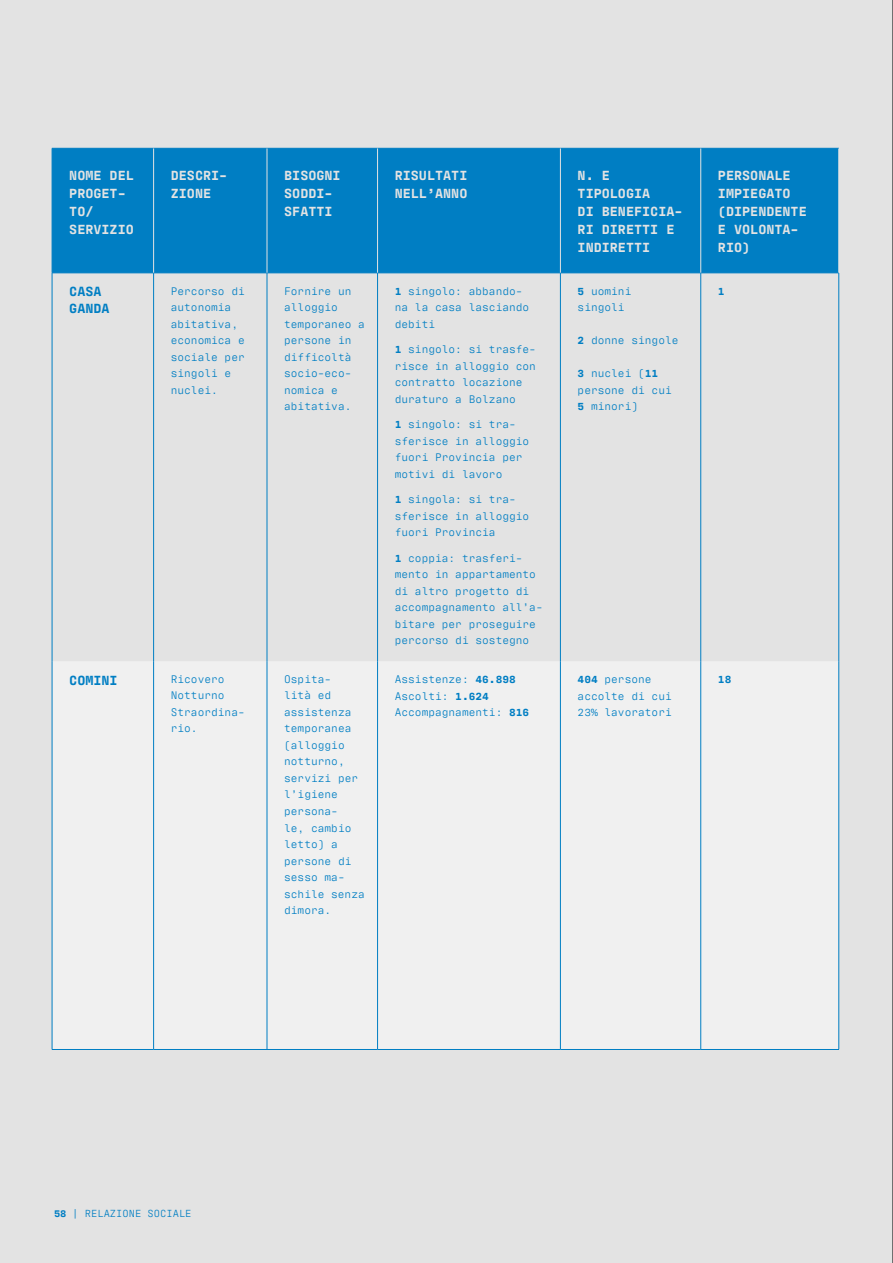
<style>
.page{position:relative;width:893px;height:1263px;background:#e3e3e3}
.page>*{position:absolute;margin:0;border:0;box-sizing:border-box;transform-origin:0 0}
.t1{font:700 13.5px/18px "Antarctican Mono";color:#e3e3e3}
.t2{font:700 13.5px/16.5px "Antarctican Mono";color:#007ec3}
.t3{font:11.25px/16.5px "Antarctican Mono";color:#007ec3}
.t4{font:700 11.25px "Antarctican Mono";color:#007ec3}
.t5{font:10.5px "Antarctican Mono";color:#007ec3}
.s1{font-weight:700}
</style>
<div class="page">
<hr style="left:892px;top:0;width:1px;height:1263px;background:#000">
<div style="left:53px;top:149px;width:785px;height:124px;background:#007ec3"></div>
<div style="left:53px;top:661px;width:785px;height:388px;background:#f0f0f0"></div>
<hr style="left:52px;top:148px;width:102px;height:1px;background:#007ec3">
<hr style="left:52px;top:148px;width:1px;height:125px;background:#007ec3">
<hr style="left:154px;top:148px;width:113px;height:1px;background:#007ec3">
<hr style="left:267px;top:148px;width:111px;height:1px;background:#007ec3">
<hr style="left:378px;top:148px;width:182px;height:1px;background:#007ec3">
<hr style="left:560px;top:148px;width:141px;height:1px;background:#007ec3">
<hr style="left:701px;top:148px;width:138px;height:1px;background:#007ec3">
<hr style="left:52px;top:273px;width:102px;height:1px;background:#007ec3">
<hr style="left:52px;top:273px;width:1px;height:388px;background:#007ec3">
<hr style="left:154px;top:273px;width:113px;height:1px;background:#007ec3">
<hr style="left:153px;top:273px;width:1px;height:388px;background:#007ec3">
<hr style="left:267px;top:273px;width:111px;height:1px;background:#007ec3">
<hr style="left:267px;top:273px;width:1px;height:388px;background:#007ec3">
<hr style="left:378px;top:273px;width:182px;height:1px;background:#007ec3">
<hr style="left:377px;top:273px;width:1px;height:388px;background:#007ec3">
<hr style="left:560px;top:273px;width:141px;height:1px;background:#007ec3">
<hr style="left:701px;top:273px;width:138px;height:1px;background:#007ec3">
<hr style="left:838px;top:273px;width:1px;height:388px;background:#007ec3">
<hr style="left:52px;top:661px;width:1px;height:388px;background:#007ec3">
<hr style="left:153px;top:661px;width:1px;height:388px;background:#007ec3">
<hr style="left:267px;top:661px;width:1px;height:388px;background:#007ec3">
<hr style="left:377px;top:661px;width:1px;height:388px;background:#007ec3">
<hr style="left:838px;top:661px;width:1px;height:388px;background:#007ec3">
<hr style="left:153px;top:148px;width:1px;height:125px;background:#e3e3e3">
<hr style="left:267px;top:148px;width:1px;height:125px;background:#e3e3e3">
<hr style="left:838px;top:148px;width:1px;height:125px;background:#e3e3e3">
<hr style="left:560px;top:273px;width:1px;height:388px;background:#007ec3">
<hr style="left:700px;top:273px;width:1px;height:388px;background:#007ec3">
<hr style="left:560px;top:661px;width:1px;height:388px;background:#007ec3">
<hr style="left:700px;top:661px;width:1px;height:388px;background:#007ec3">
<hr style="left:377px;top:148px;width:1px;height:125px;background:#e3e3e3">
<hr style="left:560px;top:148px;width:1px;height:125px;background:#e3e3e3">
<hr style="left:700px;top:148px;width:1px;height:125px;background:#e3e3e3">
<hr style="left:52px;top:1049px;width:102px;height:1px;background:#007ec3">
<hr style="left:154px;top:1049px;width:113px;height:1px;background:#007ec3">
<hr style="left:267px;top:1049px;width:111px;height:1px;background:#007ec3">
<hr style="left:378px;top:1049px;width:182px;height:1px;background:#007ec3">
<hr style="left:560px;top:1049px;width:141px;height:1px;background:#007ec3">
<hr style="left:701px;top:1049px;width:138px;height:1px;background:#007ec3">
<p class="t1" style="left:69px;top:165px;width:66px">NOME DEL<br>PROGET-<br>TO/<br>SERVIZIO</p>
<p class="t1" style="left:171px;top:165px;width:58px">DESCRI-<br>ZIONE</p>
<p class="t1" style="left:284px;top:165px;width:58px">BISOGNI<br>SODDI-<br>SFATTI</p>
<p class="t1" style="left:395px;top:165px;width:74px">RISULTATI<br>NELL’ANNO</p>
<p class="t1" style="left:578px;top:165px;width:106px">N. E<br>TIPOLOGIA<br>DI BENEFICIA-<br>RI DIRETTI E<br>INDIRETTI</p>
<p class="t1" style="left:718px;top:165px;width:90px">PERSONALE<br>IMPIEGATO (DIPENDENTE<br>E VOLONTA-<br>RIO)</p>
<p class="t2" style="left:69px;top:282px;width:42px">CASA<br>GANDA</p>
<p class="t3" style="left:171px;top:281px;width:76px">Percorso di autonomia abitativa, economica e sociale per singoli e nuclei.</p>
<p class="t3" style="left:284px;top:281px;width:82px">Fornire un alloggio temporaneo a persone in difficoltà socio-eco&shy;nomica e abitativa.</p>
<p class="t3" style="left:395px;top:281px;width:136px"><span class="s1">1</span> singolo: abbando&shy;na la casa lasciando debiti</p>
<p class="t3" style="left:578px;top:282px;width:55px"><span class="s1">5</span> uomini singoli</p>
<p class="t3" style="left:578px;top:331px;width:102px"><span class="s1">2</span> donne singole</p>
<p class="t3" style="left:578px;top:364px;width:96px"><span class="s1">3</span> nuclei (<span class="s1">11 </span>persone di cui<br><span class="s1">5</span> minori)</p>
<p class="t4" style="left:718px;top:282px;width:8px">1</p>
<p class="t3" style="left:395px;top:340px;width:143px"><span class="s1">1</span> singolo: si trasfe&shy;risce in alloggio con contratto locazione duraturo a Bolzano</p>
<p class="t3" style="left:395px;top:415px;width:136px"><span class="s1">1</span> singolo: si tra&shy;sferisce in alloggio fuori Provincia per motivi di lavoro</p>
<p class="t3" style="left:395px;top:490px;width:136px"><span class="s1">1</span> singola: si tra&shy;sferisce in alloggio fuori Provincia</p>
<p class="t3" style="left:395px;top:549px;width:150px"><span class="s1">1</span> coppia: trasferi&shy;mento in appartamento di altro progetto di accompagnamento all’a&shy;bitare per proseguire percorso di sostegno</p>
<p class="t2" style="left:69px;top:670px;width:50px">COMINI</p>
<p class="t3" style="left:171px;top:670px;width:76px">Ricovero<br>Notturno<br>Straordina&shy;rio.</p>
<p class="t3" style="left:284px;top:670px;width:82px">Ospita-<br>lità ed assistenza temporanea (alloggio notturno, servizi per l’igiene persona-<br>le, cambio letto) a persone di sesso ma&shy;schile senza dimora.</p>
<p class="t3" style="left:395px;top:670px;width:136px">Assistenze: <span class="s1">46.898<br></span>Ascolti: <span class="s1">1.624<br></span>Accompagnamenti: <span class="s1">816</span></p>
<p class="t3" style="left:578px;top:670px;width:96px"><span class="s1">404</span> persone accolte di cui<br>23% lavoratori</p>
<p class="t4" style="left:718px;top:670px;width:15px">18</p>
<p class="t5" style="left:54px;top:1205px;width:139px"><span class="s1">58</span> | RELAZIONE SOCIALE</p>
</div>
